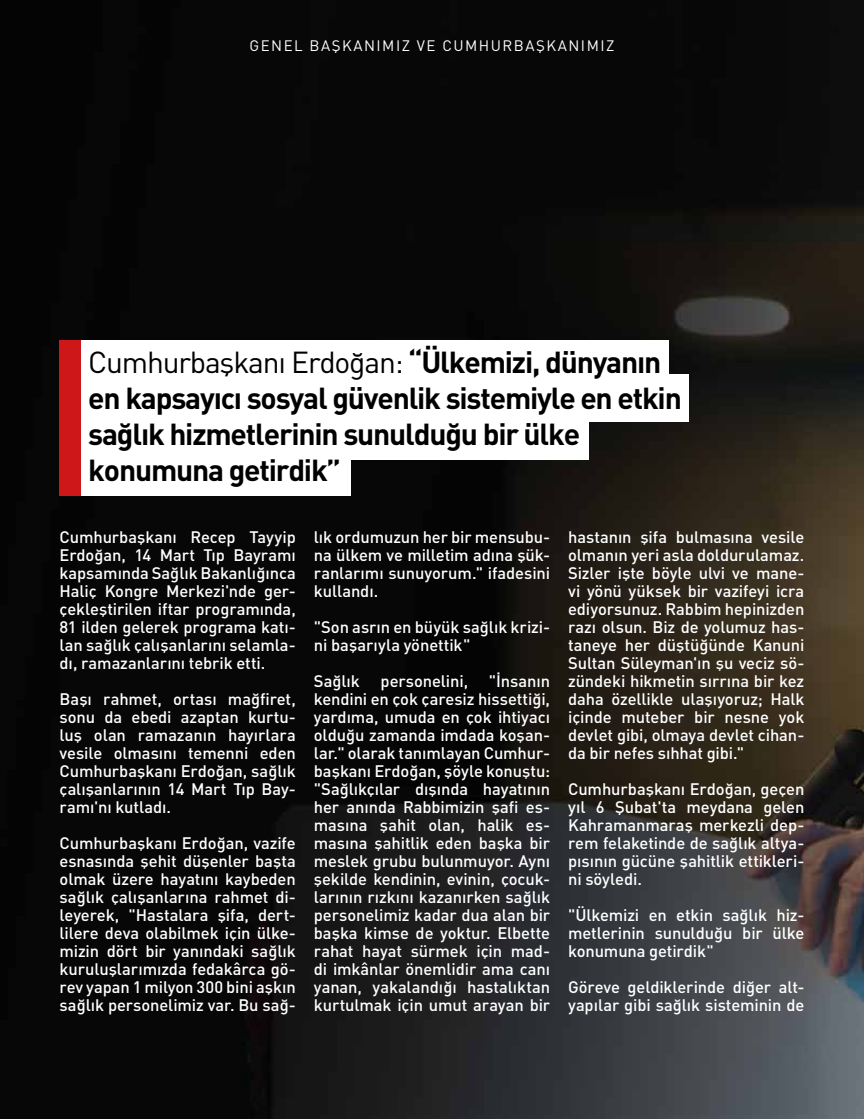
<style>
.page{position:relative;width:864px;height:1119px;background:#fff}
.page>*{position:absolute;margin:0;border:0;box-sizing:border-box;transform-origin:0 0}
.t1{font:30px/36px "DINT Bold";letter-spacing:-.04em;color:#000}
.t2{font:30px "DINT";letter-spacing:-.04em;color:#000}
.t3{font:16.5px/18px "DINT Medium";letter-spacing:-.005em;color:#fff;text-align:justify}
.t4{font:15px "DINT";letter-spacing:.1em;color:#fff}
.s1{font-family:"DINT Bold"}
</style>
<div class="page">
<img style="left:0;top:0;width:863px;height:1118px">
<div style="left:81px;top:340px;width:587px;height:47px;background:#fff"></div>
<div style="left:81px;top:375px;width:607px;height:47px;background:#fff"></div>
<div style="left:81px;top:412px;width:507px;height:48px;background:#fff"></div>
<div style="left:81px;top:448px;width:270px;height:47px;background:#fff"></div>
<div style="left:60px;top:340px;width:21px;height:155px;background:#cd1719"></div>
<p class="t4" style="left:249px;top:37px;width:366px">GENEL BAŞKANIMIZ VE CUMHURBAŞKANIMIZ</p>
<h1 class="t2" style="left:88px;top:344px;width:574px">Cumhurbaşkanı Erdoğan: <span class="s1">“Ülkemizi, dünyanın</span></h1>
<h1 class="t1" style="left:88px;top:379px;width:595px">en kapsayıcı sosyal güvenlik sistemiyle en etkin sağlık hizmetlerinin sunulduğu bir ülke konumuna getirdik”</h1>
<p class="t3" style="left:60px;top:527px;width:238px">Cumhurbaşkanı Recep Tayyip Erdoğan, 14 Mart Tıp Bayramı kapsamında Sağlık Bakanlığınca Haliç Kongre Merkezi'nde ger&shy;çekleştirilen iftar programında, 81 ilden gelerek programa katı&shy;lan sağlık çalışanlarını selamla&shy;dı, ramazanlarını tebrik etti.</p>
<p class="t3" style="left:60px;top:689px;width:238px">Başı rahmet, ortası mağfiret, sonu da ebedi azaptan kurtu&shy;luş olan ramazanın hayırlara vesile olmasını temenni eden Cumhurbaşkanı Erdoğan, sağlık çalışanlarının 14 Mart Tıp Bay&shy;ramı'nı kutladı.</p>
<p class="t3" style="left:60px;top:833px;width:238px">Cumhurbaşkanı Erdoğan, vazife esnasında şehit düşenler başta olmak üzere hayatını kaybeden sağlık çalışanlarına rahmet di&shy;leyerek, "Hastalara şifa, dert&shy;lilere deva olabilmek için ülke&shy;mizin dört bir yanındaki sağlık kuruluşlarımızda fedakârca gö&shy;rev yapan 1 milyon 300 bini aşkın sağlık personelimiz var. Bu sağ-</p>
<p class="t3" style="left:314px;top:527px;width:238px">lık ordumuzun her bir mensubu&shy;na ülkem ve milletim adına şük&shy;ranlarımı sunuyorum." ifadesini kullandı.</p>
<p class="t3" style="left:314px;top:617px;width:238px">"Son asrın en büyük sağlık krizi&shy;ni başarıyla yönettik"</p>
<p class="t3" style="left:314px;top:671px;width:48px">Sağlık</p>
<p class="t3" style="left:380px;top:671px;width:89px">personelini,</p>
<p class="t3" style="left:314px;top:671px;width:238px;text-indent:175px">"İnsanın kendini en çok çaresiz hissettiği, yardıma, umuda en çok ihtiyacı olduğu zamanda imdada koşan&shy;lar." olarak tanımlayan Cumhur&shy;başkanı Erdoğan, şöyle konuştu: "Sağlıkçılar dışında hayatının her anında Rabbimizin şafi es&shy;masına şahit olan, halik es&shy;masına şahitlik eden başka bir meslek grubu bulunmuyor. Aynı şekilde kendinin, evinin, çocuk&shy;larının rızkını kazanırken sağlık personelimiz kadar dua alan bir başka kimse de yoktur. Elbette rahat hayat sürmek için mad&shy;di imkânlar önemlidir ama canı yanan, yakalandığı hastalıktan kurtulmak için umut arayan bir</p>
<p class="t3" style="left:568px;top:527px;width:238px">hastanın şifa bulmasına vesile olmanın yeri asla doldurulamaz.<br>Sizler işte böyle ulvi ve mane&shy;vi yönü yüksek bir vazifeyi icra ediyorsunuz. Rabbim hepinizden razı olsun. Biz de yolumuz has&shy;taneye her düştüğünde Kanuni Sultan Süleyman'ın şu veciz sö&shy;zündeki hikmetin sırrına bir kez daha özellikle ulaşıyoruz; Halk içinde muteber bir nesne yok devlet gibi, olmaya devlet cihan&shy;da bir nefes sıhhat gibi."</p>
<p class="t3" style="left:568px;top:779px;width:238px">Cumhurbaşkanı Erdoğan, geçen yıl 6 Şubat'ta meydana gelen Kahramanmaraş merkezli dep&shy;rem felaketinde de sağlık altya&shy;pısının gücüne şahitlik ettikleri&shy;ni söyledi.</p>
<p class="t3" style="left:568px;top:905px;width:238px">"Ülkemizi en etkin sağlık hiz&shy;metlerinin sunulduğu bir ülke konumuna getirdik"</p>
<p class="t3" style="left:568px;top:977px;width:238px">Göreve geldiklerinde diğer alt&shy;yapılar gibi sağlık sisteminin de</p>
</div>
